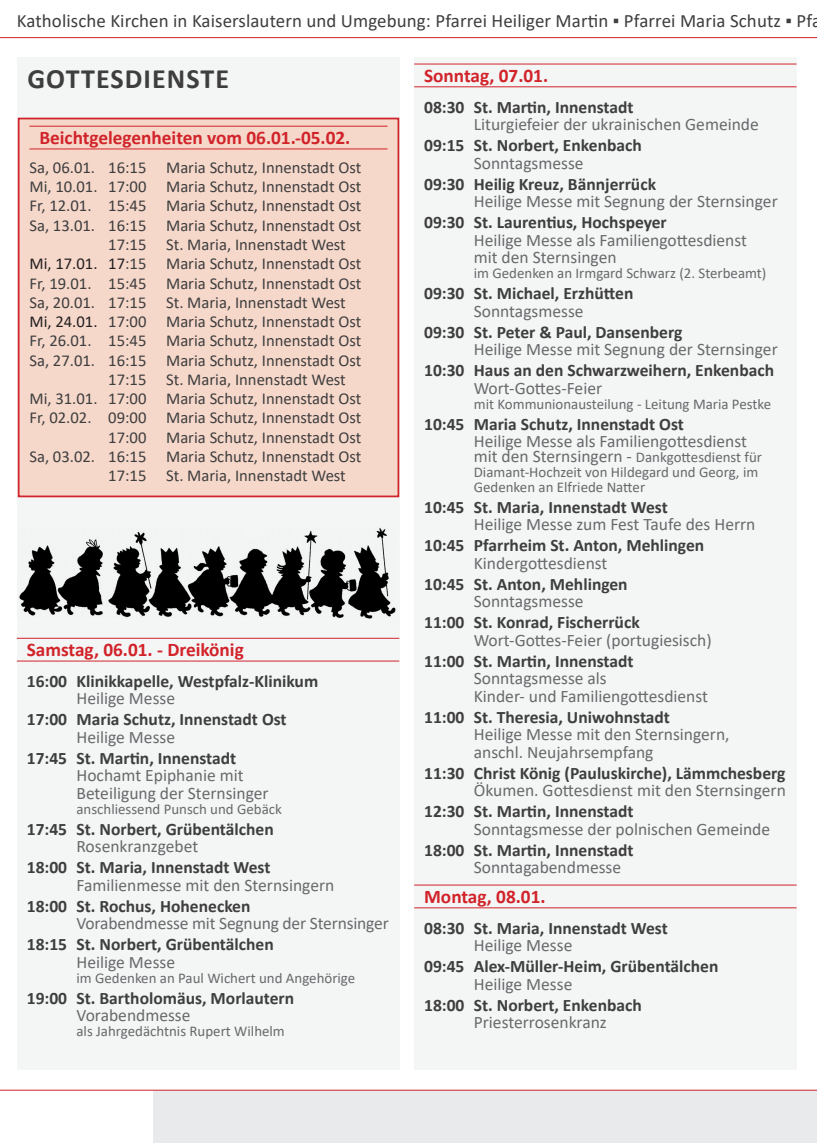
<style>
.page{position:relative;width:817px;height:1143px;background:#fff}
.page>*{position:absolute;margin:0;border:0;box-sizing:border-box;transform-origin:0 0}
.TitelÜberschrift{font:700 28px "Calibri";letter-spacing:.04em;color:#3e3e3f}
.TagDatum{font:700 19.25px "Calibri";color:#d1232a}
.t1{font:18.9px "Calibri";letter-spacing:.005em;color:#3e3e3f}
.Uhrzeit_Kirche{font:700 17.5px "Calibri";color:#3e3e3f}
.Messe{font:17.5px "Calibri";color:#69696c}
.Zusatztext{font:17.5px "Calibri";color:#69696c}
.Messe-2{font:700 17.5px "Calibri";color:#3e3e3f}
.Messe-3{font:16.62px "Calibri";color:#3e3e3f}
.Zusatztext-2{font:14.88px/14.9px "Calibri";color:#69696c}
.s1{color:#231f20}
.s2{font-size:14.88px}
</style>
<div class="page">
<div style="left:17px;top:58px;width:382px;height:1012px;background:#f4f5f5"></div>
<div style="left:414px;top:58px;width:382px;height:1012px;background:#f4f5f5"></div>
<hr style="left:17px;top:638px;width:382px;height:1px;background:#d1232a">
<hr style="left:17px;top:660px;width:382px;height:1px;background:#d1232a">
<hr style="left:414px;top:64px;width:382px;height:1px;background:#d1232a">
<hr style="left:414px;top:86px;width:382px;height:1px;background:#d1232a">
<hr style="left:414px;top:884px;width:382px;height:1px;background:#d1232a">
<hr style="left:414px;top:907px;width:382px;height:1px;background:#d1232a">
<div style="left:153px;top:1090px;width:663px;height:52px;background:#e9eaeb"></div>
<hr style="left:0;top:1089px;width:816px;height:1px;background:#d1232a">
<hr style="left:0;top:37px;width:816px;height:1px;background:#d1232a">
<div style="left:19px;top:118px;width:379px;height:378px;background:#f6d8ca"></div>
<hr style="left:29px;top:126px;width:358px;height:1px;background:#d1232a">
<hr style="left:29px;top:149px;width:358px;height:1px;background:#d1232a">
<div style="left:18px;top:118px;width:381px;height:379px;border:2px solid #d1232a"></div>
<img style="left:19px;top:528px;width:377px;height:90px">
<p class="t1" style="left:17px;top:7px;width:805px">Katholische Kirchen in Kaiserslautern und Umgebung: Pfarrei Heiliger Martin ▪ Pfarrei Maria Schutz ▪ Pfa</p>
<p class="TitelÜberschrift" style="left:27px;top:59px;width:203px">GOTTESDIENSTE</p>
<p class="TagDatum" style="left:39px;top:124px;width:312px">Beichtgelegenheiten vom 06.01.-05.02.</p>
<p class="Messe-3" style="left:29px;top:156px;width:333px">Sa, 06.01. 16:15 Maria Schutz, Innenstadt Ost</p>
<p class="Messe-3" style="left:29px;top:175px;width:333px">Mi, 10.01. 17:00 Maria Schutz, Innenstadt Ost</p>
<p class="Messe-3" style="left:29px;top:194px;width:333px">Fr, 12.01. 15:45 Maria Schutz, Innenstadt Ost</p>
<p class="Messe-3" style="left:29px;top:214px;width:333px">Sa, 13.01. 16:15 Maria Schutz, Innenstadt Ost</p>
<p class="Messe-3" style="left:108px;top:233px;width:239px">17:15 St. Maria, Innenstadt West</p>
<p class="Messe-3" style="left:29px;top:252px;width:333px"><span class="s1">Mi, 17.01. 17</span>:15 Maria Schutz, Innenstadt Ost</p>
<p class="Messe-3" style="left:29px;top:271px;width:333px">Fr, 19.01. 15:45 Maria Schutz, Innenstadt Ost</p>
<p class="Messe-3" style="left:29px;top:291px;width:318px">Sa, 20.01. 17:15 St. Maria, Innenstadt West</p>
<p class="Messe-3" style="left:29px;top:310px;width:333px"><span class="s1">Mi, 24.01.</span> 17:00 Maria Schutz, Innenstadt Ost</p>
<p class="Messe-3" style="left:29px;top:329px;width:333px">Fr, 26.01. 15:45 Maria Schutz, Innenstadt Ost</p>
<p class="Messe-3" style="left:29px;top:348px;width:333px">Sa, 27.01. 16:15 Maria Schutz, Innenstadt Ost</p>
<p class="Messe-3" style="left:108px;top:368px;width:239px">17:15 St. Maria, Innenstadt West</p>
<p class="Messe-3" style="left:29px;top:387px;width:333px">Mi, 31.01. 17:00 Maria Schutz, Innenstadt Ost</p>
<p class="Messe-3" style="left:29px;top:406px;width:333px">Fr, 02.02. 09:00 Maria Schutz, Innenstadt Ost</p>
<p class="Messe-3" style="left:108px;top:425px;width:254px">17:00 Maria Schutz, Innenstadt Ost</p>
<p class="Messe-3" style="left:29px;top:445px;width:333px">Sa, 03.02. 16:15 Maria Schutz, Innenstadt Ost</p>
<p class="Messe-3" style="left:108px;top:464px;width:239px">17:15 St. Maria, Innenstadt West</p>
<p class="TagDatum" style="left:27px;top:635px;width:218px">Samstag, 06.01. - Dreikönig</p>
<p class="Uhrzeit_Kirche" style="left:27px;top:668px;width:293px">16:00 Klinikkapelle, Westpfalz-Klinikum</p>
<p class="Messe" style="left:76px;top:686px;width:100px">Heilige Messe</p>
<p class="Messe-2" style="left:27px;top:707px;width:261px">17:00 Maria Schutz, Innenstadt Ost</p>
<p class="Messe" style="left:76px;top:724px;width:100px">Heilige Messe</p>
<p class="Uhrzeit_Kirche" style="left:27px;top:745px;width:211px">17:45 St. Martin, Innenstadt</p>
<p class="Messe" style="left:76px;top:763px;width:168px">Hochamt Epiphanie mit</p>
<p class="Messe" style="left:76px;top:780px;width:194px">Beteiligung der Sternsinger</p>
<p class="Zusatztext-2" style="left:76px;top:800px;width:207px">anschliessend Punsch und Gebäck</p>
<p class="Uhrzeit_Kirche" style="left:27px;top:816px;width:248px">17:45 St. Norbert, Grübentälchen</p>
<p class="Messe" style="left:76px;top:834px;width:123px">Rosenkranzgebet</p>
<p class="Uhrzeit_Kirche" style="left:27px;top:855px;width:245px">18:00 St. Maria, Innenstadt West</p>
<p class="Messe" style="left:76px;top:872px;width:259px">Familienmesse mit den Sternsingern</p>
<p class="Uhrzeit_Kirche" style="left:27px;top:893px;width:225px">18:00 St. Rochus, Hohenecken</p>
<p class="Messe" style="left:76px;top:911px;width:314px">Vorabendmesse mit Segnung der Sternsinger</p>
<p class="Uhrzeit_Kirche" style="left:27px;top:932px;width:248px">18:15 St. Norbert, Grübentälchen</p>
<p class="Messe" style="left:76px;top:949px;width:100px">Heilige Messe</p>
<p class="Zusatztext-2" style="left:76px;top:969px;width:280px">im Gedenken an Paul Wichert und Angehörige</p>
<p class="Uhrzeit_Kirche" style="left:27px;top:985px;width:269px">19:00 St. Bartholomäus, Morlautern</p>
<p class="Messe" style="left:76px;top:1003px;width:115px">Vorabendmesse</p>
<p class="Zusatztext-2" style="left:76px;top:1023px;width:210px">als Jahrgedächtnis Rupert Wilhelm</p>
<p class="TagDatum" style="left:424px;top:62px;width:125px">Sonntag, 07.01.</p>
<p class="Uhrzeit_Kirche" style="left:424px;top:94px;width:211px">08:30 St. Martin, Innenstadt</p>
<p class="Messe" style="left:473px;top:112px;width:286px">Liturgiefeier der ukrainischen Gemeinde</p>
<p class="Uhrzeit_Kirche" style="left:424px;top:133px;width:219px">09:15 St. Norbert, Enkenbach</p>
<p class="Messe" style="left:473px;top:151px;width:111px">Sonntagsmesse</p>
<p class="Uhrzeit_Kirche" style="left:424px;top:171px;width:233px">09:30 Heilig Kreuz, Bännjerrück</p>
<p class="Messe" style="left:473px;top:189px;width:305px">Heilige Messe mit Segnung der Sternsinger</p>
<p class="Uhrzeit_Kirche" style="left:424px;top:210px;width:244px">09:30 St. Laurentius, Hochspeyer</p>
<p class="Messe" style="left:473px;top:228px;width:274px">Heilige Messe als Familiengottesdienst</p>
<p class="Messe" style="left:473px;top:245px;width:144px">mit den Sternsingen</p>
<p class="Zusatztext-2" style="left:473px;top:265px;width:294px">im Gedenken an Irmgard Schwarz (2. Sterbeamt)</p>
<p class="Uhrzeit_Kirche" style="left:424px;top:281px;width:211px">09:30 St. Michael, Erzhütten</p>
<p class="Messe" style="left:473px;top:298px;width:111px">Sonntagsmesse</p>
<p class="Uhrzeit_Kirche" style="left:424px;top:319px;width:259px">09:30 St. Peter &amp; Paul, Dansenberg</p>
<p class="Messe" style="left:473px;top:337px;width:305px">Heilige Messe mit Segnung der Sternsinger</p>
<p class="Uhrzeit_Kirche" style="left:424px;top:358px;width:351px">10:30 Haus an den Schwarzweihern, Enkenbach</p>
<p class="Messe" style="left:473px;top:375px;width:130px">Wort-Gottes-Feier</p>
<p class="Zusatztext-2" style="left:473px;top:395px;width:299px">mit Kommunionausteilung - Leitung Maria Pestke</p>
<p class="Uhrzeit_Kirche" style="left:424px;top:411px;width:261px">10:45 Maria Schutz, Innenstadt Ost</p>
<p class="Messe" style="left:473px;top:429px;width:274px">Heilige Messe als Familiengottesdienst</p>
<p class="Zusatztext" style="left:473px;top:444px;width:290px">mit den Sternsingern - <span class="s2">Dankgottesdienst für</span></p>
<p class="Zusatztext-2" style="left:473px;top:464px;width:286px">Diamant-Hochzeit von Hildegard und Georg, im<br>Gedenken an Elfriede Natter</p>
<p class="Uhrzeit_Kirche" style="left:424px;top:494px;width:245px">10:45 St. Maria, Innenstadt West</p>
<p class="Messe" style="left:473px;top:512px;width:283px">Heilige Messe zum Fest Taufe des Herrn</p>
<p class="Uhrzeit_Kirche" style="left:424px;top:533px;width:281px">10:45 Pfarrheim St. Anton, Mehlingen</p>
<p class="Messe" style="left:473px;top:550px;width:135px">Kindergottesdienst</p>
<p class="Uhrzeit_Kirche" style="left:424px;top:571px;width:205px">10:45 St. Anton, Mehlingen</p>
<p class="Messe" style="left:473px;top:589px;width:111px">Sonntagsmesse</p>
<p class="Uhrzeit_Kirche" style="left:424px;top:610px;width:217px">11:00 St. Konrad, Fischerrück</p>
<p class="Messe" style="left:473px;top:627px;width:239px">Wort-Gottes-Feier (portugiesisch)</p>
<p class="Uhrzeit_Kirche" style="left:424px;top:648px;width:211px">11:00 St. Martin, Innenstadt</p>
<p class="Messe" style="left:473px;top:666px;width:134px">Sonntagsmesse als</p>
<p class="Messe" style="left:473px;top:683px;width:235px">Kinder- und Familiengottesdienst</p>
<p class="Uhrzeit_Kirche" style="left:424px;top:704px;width:247px">11:00 St. Theresia, Uniwohnstadt</p>
<p class="Messe" style="left:473px;top:722px;width:257px">Heilige Messe mit den Sternsingern,</p>
<p class="Messe" style="left:473px;top:739px;width:181px">anschl. Neujahrsempfang</p>
<p class="Uhrzeit_Kirche" style="left:424px;top:760px;width:362px">11:30 Christ König (Pauluskirche), Lämmchesberg</p>
<p class="Messe" style="left:473px;top:778px;width:313px">Ökumen. Gottesdienst mit den Sternsingern</p>
<p class="Uhrzeit_Kirche" style="left:424px;top:799px;width:211px">12:30 St. Martin, Innenstadt</p>
<p class="Messe" style="left:473px;top:816px;width:298px">Sonntagsmesse der polnischen Gemeinde</p>
<p class="Uhrzeit_Kirche" style="left:424px;top:837px;width:211px">18:00 St. Martin, Innenstadt</p>
<p class="Messe" style="left:473px;top:855px;width:149px">Sonntagabendmesse</p>
<p class="TagDatum" style="left:424px;top:882px;width:123px">Montag, 08.01.</p>
<p class="Uhrzeit_Kirche" style="left:424px;top:915px;width:245px">08:30 St. Maria, Innenstadt West</p>
<p class="Messe" style="left:473px;top:933px;width:100px">Heilige Messe</p>
<p class="Uhrzeit_Kirche" style="left:424px;top:953px;width:296px">09:45 Alex-Müller-Heim, Grübentälchen</p>
<p class="Messe" style="left:473px;top:971px;width:100px">Heilige Messe</p>
<p class="Uhrzeit_Kirche" style="left:424px;top:992px;width:219px">18:00 St. Norbert, Enkenbach</p>
<p class="Messe" style="left:473px;top:1010px;width:134px">Priesterrosenkranz</p>
</div>
